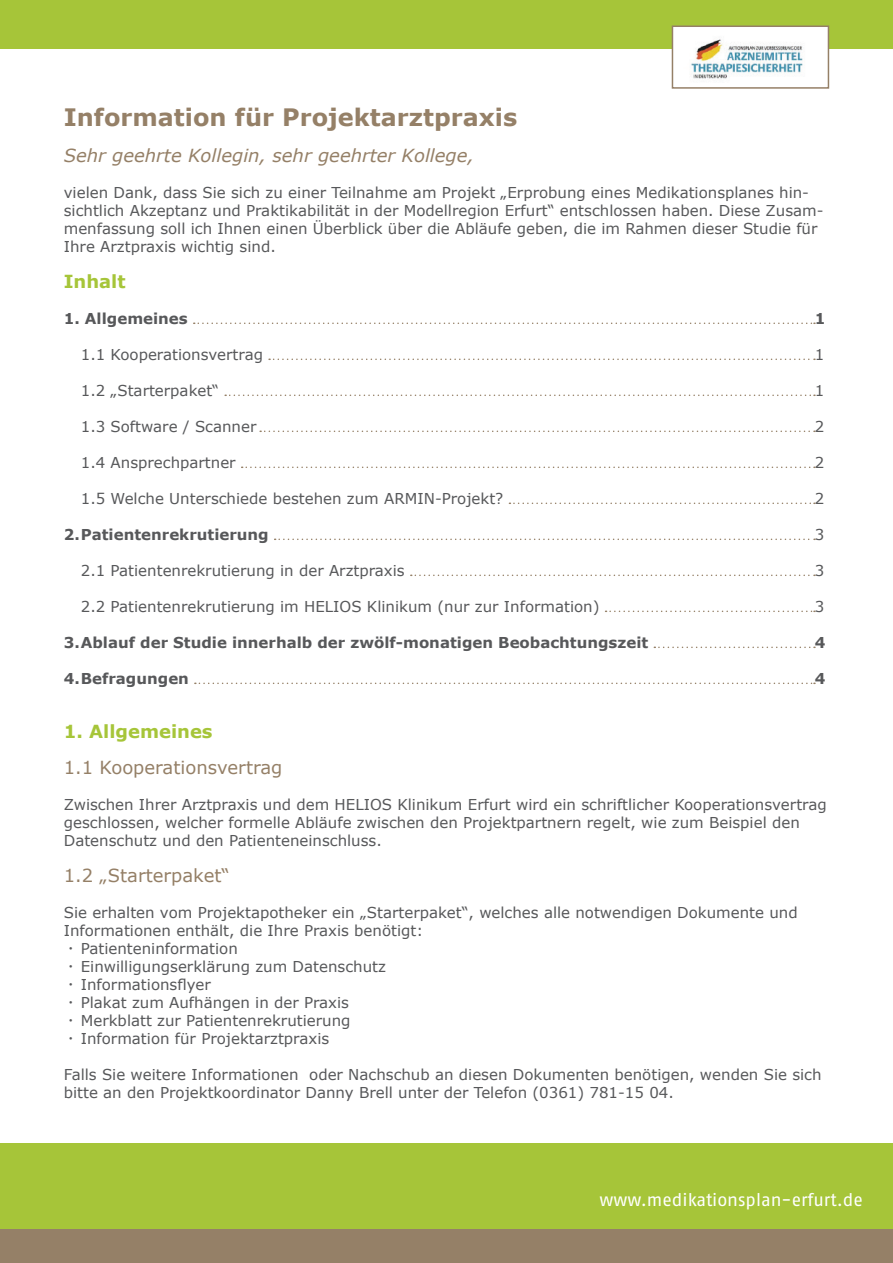
<style>
.page{position:relative;width:893px;height:1263px;background:#fff}
.page>*{position:absolute;margin:0;border:0;box-sizing:border-box;transform-origin:0 0}
.t1{font:700 24px "Verdana";color:#958067}
.t2{font:italic 18px "Verdana";color:#958067}
.t3{font:18px "Verdana";color:#958067}
.t4{font:18px "Fago Pro";color:#fff}
.t5{font:700 18px "Verdana";color:#a6c539}
.t6{font:15px/18px "Verdana";color:#57585a}
.t7{font:700 15px "Verdana";color:#57585a}
.s1{font-family:"Fago Pro"}
</style>
<div class="page">
<div style="left:0;top:0;width:893px;height:49px;background:#a6c539"></div>
<div style="left:0;top:1144px;width:893px;height:119px;background:#a6c539"></div>
<div style="left:0;top:1230px;width:893px;height:33px;background:#958067"></div>
<svg style="left:194px;top:323px;width:621px;height:1px"></svg>
<svg style="left:269px;top:359px;width:546px;height:1px"></svg>
<svg style="left:225px;top:395px;width:590px;height:1px"></svg>
<svg style="left:260px;top:431px;width:555px;height:1px"></svg>
<svg style="left:242px;top:467px;width:573px;height:1px"></svg>
<svg style="left:509px;top:503px;width:306px;height:1px"></svg>
<svg style="left:275px;top:539px;width:540px;height:1px"></svg>
<svg style="left:411px;top:575px;width:404px;height:1px"></svg>
<svg style="left:606px;top:611px;width:209px;height:1px"></svg>
<svg style="left:654px;top:647px;width:161px;height:1px"></svg>
<svg style="left:195px;top:683px;width:620px;height:1px"></svg>
<img style="left:675px;top:29px;width:151px;height:50px">
<div style="left:672px;top:26px;width:157px;height:63px;border:2px solid #958067"></div>
<h1 class="t1" style="left:64px;top:100px;width:455px">Information für Projektarztpraxis</h1>
<p class="t2" style="left:64px;top:143px;width:412px">Sehr geehrte Kollegin, sehr geehrter Kollege,</p>
<p class="t6" style="left:64px;top:183px;width:761px">vielen Dank, dass Sie sich zu einer Teilnahme am Projekt „Erprobung eines Medikationsplanes hin&shy;sichtlich Akzeptanz und Praktikabilität in der Modellregion Erfurt“ entschlossen haben. Diese Zusam&shy;menfassung soll ich Ihnen einen Überblick über die Abläufe geben, die im Rahmen dieser Studie für Ihre Arztpraxis wichtig sind.</p>
<p class="t5" style="left:64px;top:269px;width:63px">Inhalt</p>
<p class="t7" style="left:64px;top:308px;width:126px">1. Allgemeines</p>
<p class="t7" style="left:815px;top:308px;width:12px">1</p>
<p class="t6" style="left:81px;top:345px;width:184px">1.1 Kooperationsvertrag</p>
<p class="t6" style="left:815px;top:345px;width:11px">1</p>
<p class="t6" style="left:81px;top:381px;width:140px">1.2 „Starterpaket“</p>
<p class="t6" style="left:815px;top:381px;width:11px">1</p>
<p class="t6" style="left:81px;top:417px;width:177px">1.3 Software / Scanner</p>
<p class="t6" style="left:815px;top:417px;width:11px">2</p>
<p class="t6" style="left:81px;top:453px;width:156px">1.4 Ansprechpartner</p>
<p class="t6" style="left:815px;top:453px;width:11px">2</p>
<p class="t6" style="left:81px;top:489px;width:424px">1.5 Welche Unterschiede bestehen zum ARMIN-Projekt?</p>
<p class="t6" style="left:815px;top:489px;width:11px">2</p>
<p class="t7" style="left:64px;top:524px;width:206px">2.Patientenrekrutierung</p>
<p class="t6" style="left:815px;top:525px;width:11px">3</p>
<p class="t6" style="left:81px;top:561px;width:325px">2.1 Patientenrekrutierung in der Arztpraxis</p>
<p class="t6" style="left:815px;top:561px;width:11px">3</p>
<p class="t6" style="left:81px;top:597px;width:520px">2.2 Patientenrekrutierung im HELIOS Klinikum (nur zur Information)</p>
<p class="t6" style="left:815px;top:597px;width:11px">3</p>
<p class="t7" style="left:64px;top:632px;width:586px">3.Ablauf der Studie innerhalb der zwölf-monatigen Beobachtungszeit</p>
<p class="t7" style="left:815px;top:632px;width:12px">4</p>
<p class="t7" style="left:64px;top:668px;width:127px">4.Befragungen</p>
<p class="t7" style="left:815px;top:668px;width:12px">4</p>
<p class="t5" style="left:64px;top:719px;width:150px">1. Allgemeines</p>
<p class="t3" style="left:64px;top:755px;width:220px">1.1 Kooperationsvertrag</p>
<p class="t6" style="left:64px;top:795px;width:764px">Zwischen Ihrer Arztpraxis und dem HELIOS Klinikum Erfurt wird ein schriftlicher Kooperationsvertrag geschlossen, welcher formelle Abläufe zwischen den Projektpartnern regelt, wie zum Beispiel den<br>Datenschutz und den Patienteneinschluss.</p>
<p class="t3" style="left:64px;top:863px;width:167px">1.2 „Starterpaket“</p>
<p class="t6" style="left:64px;top:903px;width:735px">Sie erhalten vom Projektapotheker ein „Starterpaket“, welches alle notwendigen Dokumente und Informationen enthält, die Ihre Praxis benötigt:<br><span class="s1">·</span> Patienteninformation<br><span class="s1">·</span> Einwilligungserklärung zum Datenschutz<br><span class="s1">·</span> Informationsflyer<br><span class="s1">·</span> Plakat zum Aufhängen in der Praxis<br><span class="s1">·</span> Merkblatt zur Patientenrekrutierung<br><span class="s1">·</span> Information für Projektarztpraxis</p>
<p class="t6" style="left:64px;top:1065px;width:759px">Falls Sie weitere Informationen oder Nachschub an diesen Dokumenten benötigen, wenden Sie sich bitte an den Projektkoordinator Danny Brell unter der Telefon (0361) 781-15 04.</p>
<p class="t4" style="left:599px;top:1189px;width:265px">www.medikationsplan-erfurt.de</p>
</div>
